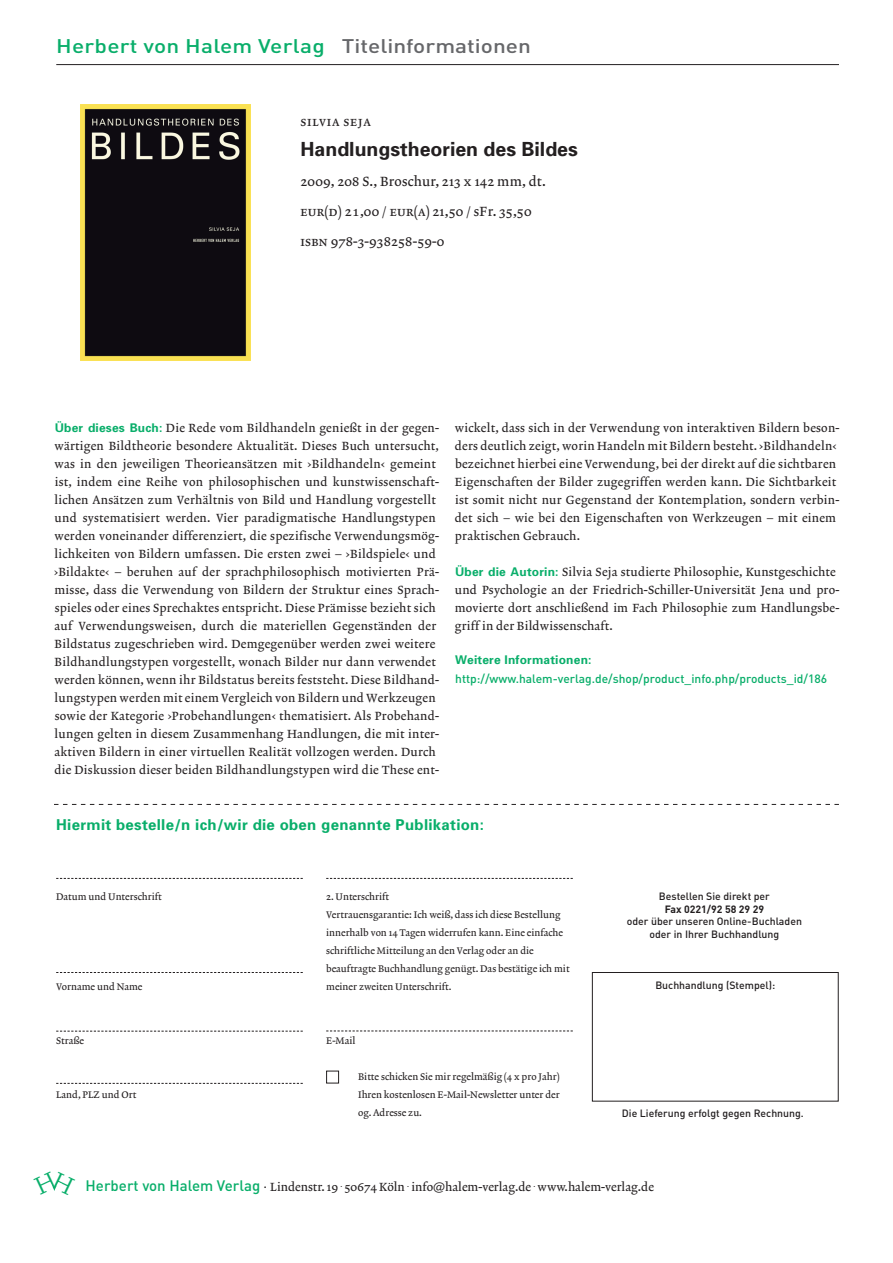
<style>
.page{position:relative;width:893px;height:1263px;background:#fff}
.page>*{position:absolute;margin:0;border:0;box-sizing:border-box;transform-origin:0 0}
.t1{font:500 19.5px "DIN";color:#09ae6a;scale:1.16 1}
.t2{font:700 19.5px "Univers";color:#231f20}
.t3{font:700 15px "Univers";letter-spacing:.02em;color:#09ae6a}
.t4{font:13.5px "Lexicon No 2 Roman A Txt";letter-spacing:.015em;color:#231f20}
.t5{font:13.5px "Lexicon No 2 Roman A Exp";letter-spacing:.015em;color:#231f20}
.t6{font:13.5px "Lexicon No 2 Roman A Exp";letter-spacing:.05em;color:#231f20}
.t7{font:12px/18px "Lexicon No 2 Roman A Txt";letter-spacing:.02em;color:#231f20}
.t8{font:12px "Lexicon No 2 Roman A Txt";color:#231f20}
.t9{font:500 12px "DIN";color:#09ae6a}
.t10{font:700 12px "Univers";letter-spacing:.015em;color:#09ae6a}
.t11{font:500 10.5px/12.6px "DIN";color:#231f20;text-align:center}
.t12{font:700 10.5px "DIN";color:#231f20}
.t13{font:9.75px/18px "Lexicon No 2 Roman A Txt";color:#231f20}
.s1{color:#66676a}
.s2{font-family:"Lexicon No 2 Roman A Txt"}
.s3{font-family:"Lexicon No 2 Roman A Exp"}
.s4{font-family:"Univers";font-weight:700;color:#09ae6a}
.s5{font-family:"DIN";font-weight:500;font-size:15px;color:#09ae6a}
.s6{font-family:"Bank Gothic";font-weight:500}
</style>
<div class="page">
<svg style="left:56px;top:878px;width:247px;height:1px"></svg>
<svg style="left:326px;top:878px;width:247px;height:1px"></svg>
<svg style="left:56px;top:972px;width:247px;height:1px"></svg>
<svg style="left:56px;top:1083px;width:247px;height:1px"></svg>
<svg style="left:56px;top:1031px;width:247px;height:1px"></svg>
<svg style="left:326px;top:1030px;width:247px;height:1px"></svg>
<div style="left:592px;top:972px;width:247px;height:129px;border:1px solid #231f20"></div>
<div style="left:326px;top:1071px;width:13px;height:12px;border:1px solid #231f20"></div>
<hr style="left:56px;top:64px;width:783px;height:1px;background:#231f20">
<svg style="left:54px;top:804px;width:785px;height:1px"></svg>
<img style="left:80px;top:105px;width:170px;height:255px">
<h1 class="t1" style="left:56px;top:34px;width:411px">Herbert von Halem Verlag <span class="s1">Titelinformationen</span></h1>
<p class="t6" style="left:300px;top:113px;width:72px">silvia seja</p>
<h1 class="t2" style="left:300px;top:137px;width:279px">Handlungstheorien des Bildes</h1>
<p class="t4" style="left:300px;top:173px;width:247px">2009, 208 S., Broschur, 213 x 142 mm, dt.</p>
<p class="t5" style="left:300px;top:203px;width:233px">eur(d) 21,00 / eur(a) <span class="s2">21,50 / sFr. 35,50</span></p>
<p class="t4" style="left:300px;top:233px;width:145px"><span class="s3">isbn</span> 978-3-938258-59-0</p>
<p class="t7" style="left:54px;top:419px;width:386px"><span class="s4">Über dieses Buch:</span> Die Rede vom Bildhandeln genießt in der gegen&shy;wärtigen Bildtheorie besondere Aktualität. Dieses Buch untersucht, was in den jeweiligen Theorieansätzen mit ›Bildhandeln‹ gemeint ist, indem eine Reihe von philosophischen und kunstwissenschaft&shy;lichen Ansätzen zum Verhältnis von Bild und Handlung vorgestellt und systematisiert werden. Vier paradigmatische Handlungstypen werden voneinander differenziert, die spezifische Verwendungsmög&shy;lichkeiten von Bildern umfassen. Die ersten zwei – ›Bildspiele‹ und ›Bildakte‹ – beruhen auf der sprachphilosophisch motivierten Prä&shy;misse, dass die Verwendung von Bildern der Struktur eines Sprach&shy;spieles oder eines Sprechaktes entspricht. Diese Prämisse bezieht sich auf Verwendungsweisen, durch die materiellen Gegenständen der Bildstatus zugeschrieben wird. Demgegenüber werden zwei weitere Bildhandlungstypen vorgestellt, wonach Bilder nur dann verwendet werden können, wenn ihr Bildstatus bereits feststeht. Diese Bildhand&shy;lungstypen werden mit einem Vergleich von Bildern und Werkzeugen sowie der Kategorie ›Probehandlungen‹ thematisiert. Als Probehand&shy;lungen gelten in diesem Zusammenhang Handlungen, die mit inter&shy;aktiven Bildern in einer virtuellen Realität vollzogen werden. Durch die Diskussion dieser beiden Bildhandlungstypen wird die These ent-</p>
<p class="t7" style="left:455px;top:419px;width:386px">wickelt, dass sich in der Verwendung von interaktiven Bildern beson&shy;ders deutlich zeigt, worin Handeln mit Bildern besteht. ›Bildhandeln‹ bezeichnet hierbei eine Verwendung, bei der direkt auf die sichtbaren Eigenschaften der Bilder zugegriffen werden kann. Die Sichtbarkeit ist somit nicht nur Gegenstand der Kontemplation, sondern verbin&shy;det sich – wie bei den Eigenschaften von Werkzeugen – mit einem praktischen Gebrauch.</p>
<p class="t7" style="left:455px;top:563px;width:386px"><span class="s4">Über die Autorin:</span> Silvia Seja studierte Philosophie, Kunstgeschichte und Psychologie an der Friedrich-Schiller-Universität Jena und pro&shy;movierte dort anschließend im Fach Philosophie zum Handlungsbe&shy;griff in der Bildwissenschaft.</p>
<p class="t10" style="left:455px;top:652px;width:138px">Weitere Informationen:</p>
<p class="t9" style="left:455px;top:671px;width:374px">http://www.halem-verlag.de/shop/product_info.php/products_id/186</p>
<p class="t3" style="left:56px;top:816px;width:429px">Hiermit bestelle/n ich/wir die oben genannte Publikation:</p>
<p class="t13" style="left:56px;top:888px;width:107px">Datum und Unterschrift</p>
<p class="t13" style="left:326px;top:888px;width:245px">2. Unterschrift<br>Vertrauensgarantie: Ich weiß, dass ich diese Bestellung innerhalb von 14 Tagen widerrufen kann. Eine einfache schriftliche Mitteilung an den Verlag oder an die beauftragte Buchhandlung genügt. Das bestätige ich mit</p>
<p class="t13" style="left:56px;top:978px;width:88px">Vorname und Name</p>
<p class="t13" style="left:326px;top:978px;width:127px">meiner zweiten Unterschrift.</p>
<p class="t13" style="left:56px;top:1032px;width:29px">Straße</p>
<p class="t13" style="left:326px;top:1032px;width:31px">E-Mail</p>
<p class="t13" style="left:56px;top:1086px;width:82px">Land, PLZ und Ort</p>
<p class="t13" style="left:358px;top:1068px;width:203px;text-align:justify">Bitte schicken Sie mir regelmäßig (4 x pro Jahr)<br>Ihren kostenlosen E-Mail-Newsletter unter der og. Adresse zu.</p>
<p class="t11" style="left:659px;top:890px;width:112px">Bestellen Sie direkt per</p>
<p class="t12" style="left:665px;top:902px;width:101px">Fax 0221/92 58 29 29</p>
<p class="t11" style="left:627px;top:915px;width:177px">oder über unseren Online-Buchladen oder in Ihrer Buchhandlung</p>
<p class="t11" style="left:655px;top:979px;width:121px">Buchhandlung (Stempel):</p>
<p class="t11" style="left:622px;top:1107px;width:183px">Die Lieferung erfolgt gegen Rechnung.</p>
<p class="t8" style="left:86px;top:1180px;width:570px"><span class="s5">Herbert von Halem Verlag</span> <sup>.</sup> Lindenstr. 19 <sup>.</sup> 50674 Köln <sup>.</sup> info<span class="s6">@</span>halem-verlag.de <sup>.</sup> www.halem-verlag.de</p>
</div>
